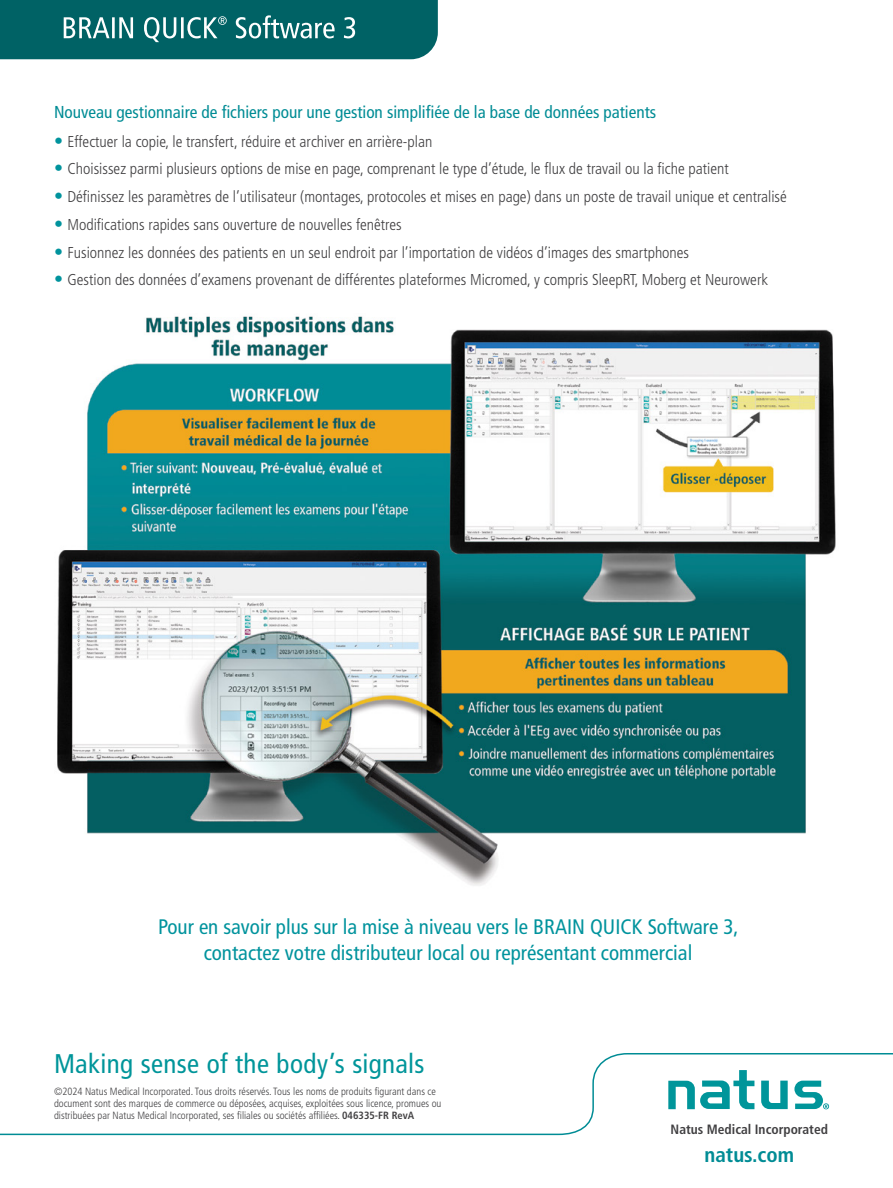
<style>
.page{position:relative;width:893px;height:1188px;background:#fff}
.page>*{position:absolute;margin:0;border:0;box-sizing:border-box;transform-origin:0 0}
.t1{font:condensed 27px "Frutiger LT Std";letter-spacing:.015em;color:#00959a}
.t2{font:condensed 21px/25.2px "Frutiger LT Std";color:#00939d;text-align:center}
.t3{font:700 condensed 21px "Frutiger LT Std";color:#008c95}
.t4{font:condensed 17.25px "Frutiger LT Std";color:#008c95}
.t5{font:300 condensed 15.75px "Frutiger LT Std";color:#414042}
.t6{font:700 condensed 13.5px "Frutiger LT Std";color:#414042}
.t7{font:300 condensed 10.5px/12px "Frutiger LT Std";color:#414042}
.s1{font-size:18px;color:#00939d}
.s2{font-weight:700}
</style>
<div class="page">
<svg style="left:0;top:1053px;width:893px;height:83px"></svg>
<svg style="left:761px;top:1081px;width:27px;height:28px"></svg>
<svg style="left:668px;top:1070px;width:86px;height:39px"></svg>
<svg style="left:794px;top:1081px;width:35px;height:28px"></svg>
<svg style="left:0;top:0;width:438px;height:59px;background:#136d70"></svg>
<img style="left:57px;top:316px;width:779px;height:570px">
<p class="t4" style="left:54px;top:102px;width:604px">Nouveau gestionnaire de fichiers pour une gestion simplifiée de la base de données patients</p>
<p class="t5" style="left:54px;top:132px;width:380px"><span class="s1">•</span> Effectuer la copie, le transfert, réduire et archiver en arrière-plan</p>
<p class="t5" style="left:54px;top:160px;width:676px"><span class="s1">•</span> Choisissez parmi plusieurs options de mise en page, comprenant le type d’étude, le flux de travail ou la fiche patient</p>
<p class="t5" style="left:54px;top:188px;width:734px"><span class="s1">•</span> Définissez les paramètres de l’utilisateur (montages, protocoles et mises en page) dans un poste de travail unique et centralisé</p>
<p class="t5" style="left:54px;top:215px;width:349px"><span class="s1">•</span> Modifications rapides sans ouverture de nouvelles fenêtres</p>
<p class="t5" style="left:54px;top:243px;width:637px"><span class="s1">•</span> Fusionnez les données des patients en un seul endroit par l’importation de vidéos d’images des smartphones</p>
<p class="t5" style="left:54px;top:271px;width:716px"><span class="s1">•</span> Gestion des données d’examens provenant de différentes plateformes Micromed, y compris SleepRT, Moberg et Neurowerk</p>
<h2 class="t2" style="left:158px;top:915px;width:582px">Pour en savoir plus sur la mise à niveau vers le BRAIN QUICK Software 3, contactez votre distributeur local ou représentant commercial</h2>
<h1 class="t1" style="left:54px;top:1048px;width:372px">Making sense of the body’s signals</h1>
<p class="t7" style="left:54px;top:1085px;width:389px">©2024 Natus Medical Incorporated. Tous droits réservés. Tous les noms de produits figurant dans ce document sont des marques de commerce ou déposées, acquises, exploitées sous licence, promues ou distribuées par Natus Medical Incorporated, ses filiales ou sociétés affiliées. <span class="s2">046335-FR RevA</span></p>
<p class="t6" style="left:671px;top:1121px;width:159px">Natus Medical Incorporated</p>
<h2 class="t3" style="left:705px;top:1142px;width:91px">natus.com</h2>
</div>
